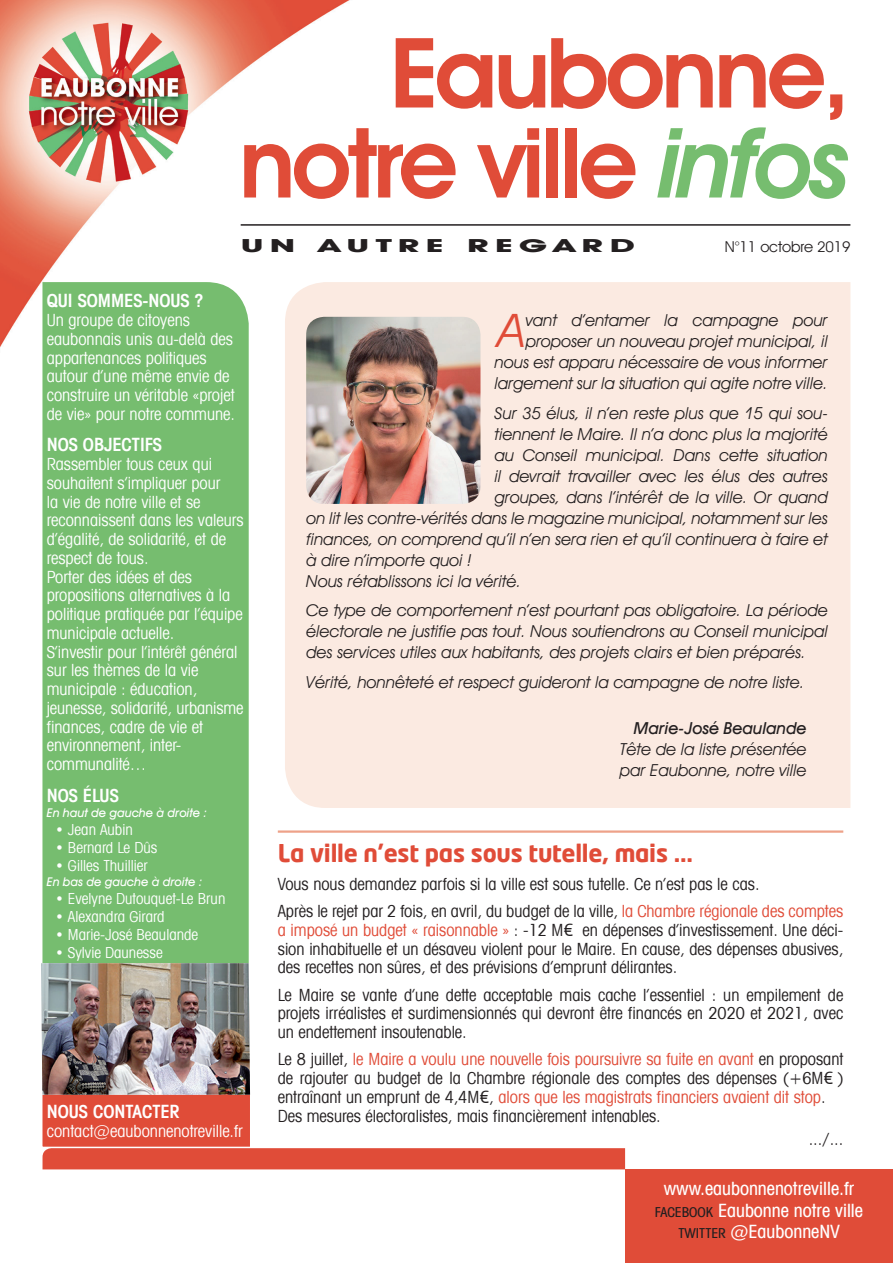
<style>
.page{position:relative;width:893px;height:1263px;background:#fff}
.page>*{position:absolute;margin:0;border:0;box-sizing:border-box;transform-origin:0 0}
.t1{font:600 97.5px/90px "Avant Garde IT Cby BT";letter-spacing:-.04em;color:#e04c38;text-align:right}
.t2{font:italic 46.05px "Avant Garde IT Cby BT";color:#e04c38}
.t3{font:700 24px "Neo Tech Std";letter-spacing:-.01em;color:#e04c38}
.t4{font:500 condensed 18px/21.6px "Avant Garde IT Cby BT";color:#fff;text-align:center}
.t5{font:600 condensed 18px "Avant Garde IT Cby BT";color:#fff}
.t6{font:700 18px "Avant Garde IT Cby BT";letter-spacing:.175em;color:#231f20;scale:2 1}
.t7{font:italic 16.5px/21px "Avant Garde IT Cby BT";color:#231f20;text-align:right}
.t8{font:condensed 16.5px/18.8px "Avant Garde IT Cby BT";color:#231f20}
.t9{font:condensed 16.5px/18.8px "Avant Garde IT Cby BT";color:#fff}
.t10{font:italic 500 16.5px "Avant Garde IT Cby BT";color:#231f20}
.t11{font:condensed 15px "Avant Garde IT Cby BT";color:#fff}
.t12{font:15px "Avant Garde IT Cby BT";letter-spacing:-.01em;color:#231f20}
.t13{font:italic 500 12px "Avant Garde IT Cby BT";color:#fff}
.s1{font-style:italic;color:#76bd6f}
.s2{color:#e04c38}
.s3{font-family:"Neo Tech Std";font-stretch:normal}
.s4{font-size:13.5px;color:#231f20}
</style>
<div class="page">
<img style="left:0;top:0;width:350px;height:348px">
<div style="left:42px;top:282px;width:207px;height:681px;background:#76bd6f"></div>
<div style="left:42px;top:1094px;width:209px;height:53px;background:#e04c38"></div>
<div style="left:41px;top:1093px;width:210px;height:55px;border:2px solid #fff"></div>
<div style="left:285px;top:282px;width:565px;height:526px;background:#fbeae1"></div>
<div style="left:625px;top:1169px;width:268px;height:94px;background:#e04c38"></div>
<hr style="left:241px;top:224px;width:609px;height:2px;background:#231f20">
<div style="left:43px;top:1148px;width:582px;height:21px;background:#e04c38"></div>
<img style="left:41px;top:963px;width:209px;height:132px">
<img style="left:306px;top:317px;width:174px;height:187px">
<hr style="left:278px;top:830px;width:565px;height:3px;background:#eea289">
<h1 class="t1" style="left:239px;top:27px;width:613px">Eaubonne, notre ville <span class="s1">infos</span></h1>
<p class="t6" style="left:241px;top:235px;width:29px">UN</p>
<p class="t6" style="left:319px;top:235px;width:64px">AUTRE</p>
<p class="t6" style="left:467px;top:235px;width:85px">REGARD</p>
<p class="t12" style="left:725px;top:238px;width:127px">N°11 octobre 2019</p>
<p class="t5" style="left:47px;top:290px;width:158px">QUI SOMMES-NOUS ?</p>
<p class="t9" style="left:47px;top:311px;width:190px">Un groupe de citoyens eaubonnais unis au-delà des appartenances politiques autour d’une même envie de construire un véritable «projet de vie» pour notre commune.</p>
<p class="t5" style="left:47px;top:434px;width:117px">NOS OBJECTIFS</p>
<p class="t9" style="left:47px;top:455px;width:198px">Rassembler tous ceux qui souhaitent s’impliquer pour<br>la vie de notre ville et se reconnaissent dans les valeurs d’égalité, de solidarité, et de respect de tous.<br>Porter des idées et des propositions alternatives à la politique pratiquée par l’équipe municipale actuelle.<br>S’investir pour l’intérêt général sur les thèmes de la vie municipale : éducation, jeunesse, solidarité, urbanisme finances, cadre de vie et environnement, inter&shy;communalité…</p>
<p class="t5" style="left:47px;top:784px;width:74px">NOS ÉLUS</p>
<p class="t13" style="left:47px;top:805px;width:162px">En haut de gauche à droite :</p>
<p class="t11" style="left:55px;top:820px;width:79px">• Jean Aubin</p>
<p class="t11" style="left:55px;top:838px;width:104px">• Bernard Le Dûs</p>
<p class="t11" style="left:55px;top:856px;width:94px">• Gilles Thuillier</p>
<p class="t13" style="left:47px;top:874px;width:157px">En bas de gauche à droite :</p>
<p class="t11" style="left:55px;top:889px;width:172px">• Evelyne Dutouquet-Le Brun</p>
<p class="t11" style="left:55px;top:907px;width:111px">• Alexandra Girard</p>
<p class="t11" style="left:55px;top:925px;width:144px">• Marie-José Beaulande</p>
<p class="t11" style="left:55px;top:943px;width:109px">• Sylvie Daunesse</p>
<p class="t5" style="left:47px;top:1100px;width:134px">NOUS CONTACTER</p>
<p class="t9" style="left:47px;top:1121px;width:198px">contact@eaubonnenotreville.fr</p>
<h2 class="t2" style="left:498px;top:303px;width:29px">A</h2>
<p class="t7" style="left:495px;top:309px;width:335px">vant d’entamer la campagne pour proposer un nouveau projet municipal, il nous est apparu nécessaire de vous informer largement sur la situation qui agite notre ville.</p>
<p class="t7" style="left:495px;top:402px;width:335px">Sur 35 élus, il n’en reste plus que 15 qui sou-</p>
<p class="t7" style="left:495px;top:423px;width:335px">tiennent le Maire. Il n’a donc plus la majorité</p>
<p class="t7" style="left:495px;top:444px;width:335px">au Conseil municipal. Dans cette situation</p>
<p class="t7" style="left:495px;top:465px;width:335px">il devrait travailler avec les élus des autres</p>
<p class="t7" style="left:495px;top:486px;width:335px">groupes, dans l’intérêt de la ville. Or quand</p>
<p class="t7" style="left:306px;top:507px;width:523px">on lit les contre-vérités dans le magazine municipal, notamment sur les</p>
<p class="t7" style="left:306px;top:528px;width:523px">finances, on comprend qu’il n’en sera rien et qu’il continuera à faire et</p>
<p class="t7" style="left:306px;top:549px;width:167px">à dire n’importe quoi !</p>
<p class="t7" style="left:306px;top:570px;width:216px">Nous rétablissons ici la vérité.</p>
<p class="t7" style="left:306px;top:600px;width:523px;text-align:justify">Ce type de comportement n’est pourtant pas obligatoire. La période électorale ne justifie pas tout. Nous soutiendrons au Conseil municipal des services utiles aux habitants, des projets clairs et bien préparés.</p>
<p class="t7" style="left:306px;top:671px;width:500px">Vérité, honnêteté et respect guideront la campagne de notre liste.</p>
<p class="t10" style="left:634px;top:718px;width:174px">Marie-José Beaulande</p>
<p class="t7" style="left:620px;top:738px;width:188px;text-align:left">Tête de la liste présentée par Eaubonne, notre ville</p>
<h3 class="t3" style="left:278px;top:838px;width:417px">La ville n’est pas sous tutelle, mais ...</h3>
<p class="t8" style="left:278px;top:870px;width:567px;line-height:27.3px">Vous nous demandez parfois si la ville est sous tutelle. Ce n’est pas le cas.<br>Après le rejet par 2 fois, en avril, du budget de la ville, <span class="s2">la Chambre régionale des comptes</span></p>
<p class="t8" style="left:278px;top:920px;width:567px;text-align:justify"><span class="s2">a imposé un budget « raisonnable »</span> : -12 M<span class="s3">€</span>€ en dépenses d’investissement. Une déci&shy;sion inhabituelle et un désaveu violent pour le Maire. En cause, des dépenses abusives, des recettes non sûres, et des prévisions d’emprunt délirantes.</p>
<p class="t8" style="left:278px;top:985px;width:567px;text-align:justify">Le Maire se vante d’une dette acceptable mais cache l’essentiel : un empilement de projets irréalistes et surdimensionnés qui devront être financés en 2020 et 2021, avec un endettement insoutenable.</p>
<p class="t8" style="left:278px;top:1050px;width:567px">Le 8 juillet, <span class="s2">le Maire a voulu une nouvelle fois poursuivre sa fuite en avant</span> en proposant de rajouter au budget de la Chambre régionale des comptes des dépenses (+6M<span class="s3">€</span>€) entraînant un emprunt de 4,4M<span class="s3">€</span>, <span class="s2">alors que les magistrats financiers avaient dit stop</span>.<br>Des mesures électoralistes, mais financièrement intenables.</p>
<p class="t8" style="left:809px;top:1129px;width:36px">.../...</p>
<p class="t4" style="left:655px;top:1178px;width:210px">www.eaubonnenotreville.fr<br><span class="s4">FACEBOOK</span> Eaubonne notre ville<br><span class="s4">TWITTER</span> @EaubonneNV</p>
</div>
